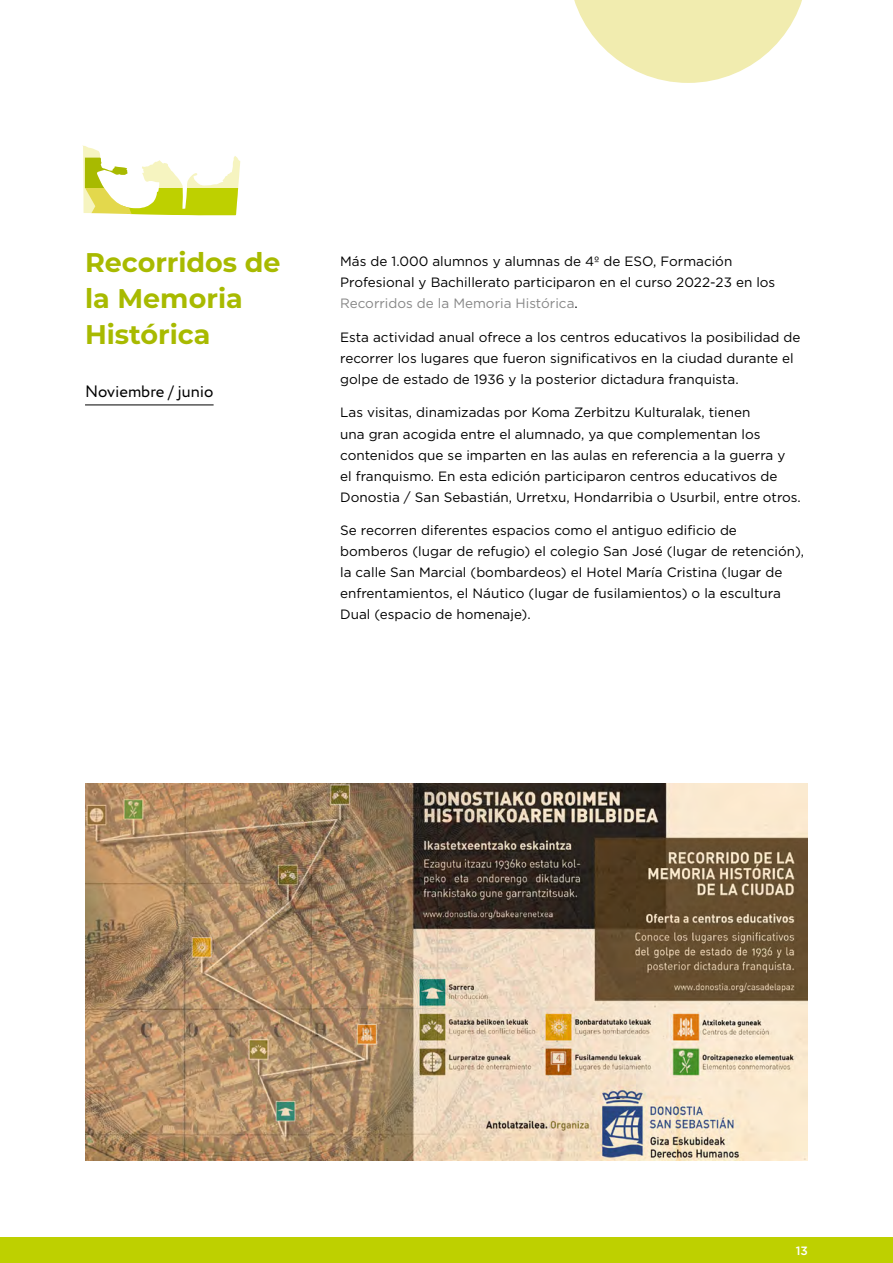
<style>
.page{position:relative;width:893px;height:1263px;background:#fff}
.page>*{position:absolute;margin:0;border:0;box-sizing:border-box;transform-origin:0 0}
.t1{font:700 27px/36px "Montserrat";color:#a8ba00}
.t2{font:16.5px "Circe";color:#000}
.t3{font:13.5px/21px "Gotham";color:#000}
.t4{font:500 12px "Gotham";color:#fff}
.s1{color:#878787}
</style>
<div class="page">
<div style="left:0;top:1238px;width:893px;height:25px;background:#bed000"></div>
<svg style="left:574px;top:0;width:228px;height:83px"></svg>
<svg style="left:83px;top:146px;width:157px;height:69px"></svg>
<img style="left:85px;top:783px;width:723px;height:378px">
<hr style="left:85px;top:404px;width:129px;height:1px;background:#000">
<h1 class="t1" style="left:85px;top:243px;width:197px">Recorridos de la Memoria<br>Histórica</h1>
<p class="t2" style="left:85px;top:381px;width:130px">Noviembre / junio</p>
<p class="t3" style="left:340px;top:250px;width:437px">Más de 1.000 alumnos y alumnas de 4º de ESO, Formación<br>Profesional y Bachillerato participaron en el curso 2022-23 en los<br><span class="s1">Recorridos de la Memoria Histórica</span>.</p>
<p class="t3" style="left:340px;top:326px;width:462px">Esta actividad anual ofrece a los centros educativos la posibilidad de recorrer los lugares que fueron significativos en la ciudad durante el golpe de estado de 1936 y la posterior dictadura franquista.</p>
<p class="t3" style="left:340px;top:402px;width:462px">Las visitas, dinamizadas por Koma Zerbitzu Kulturalak, tienen<br>una gran acogida entre el alumnado, ya que complementan los contenidos que se imparten en las aulas en referencia a la guerra y<br>el franquismo. En esta edición participaron centros educativos de Donostia / San Sebastián, Urretxu, Hondarribia o Usurbil, entre otros.</p>
<p class="t3" style="left:340px;top:520px;width:465px">Se recorren diferentes espacios como el antiguo edificio de bomberos (lugar de refugio) el colegio San José (lugar de retención), la calle San Marcial (bombardeos) el Hotel María Cristina (lugar de enfrentamientos, el Náutico (lugar de fusilamientos) o la escultura Dual (espacio de homenaje).</p>
<p class="t4" style="left:796px;top:1242px;width:14px">13</p>
</div>
